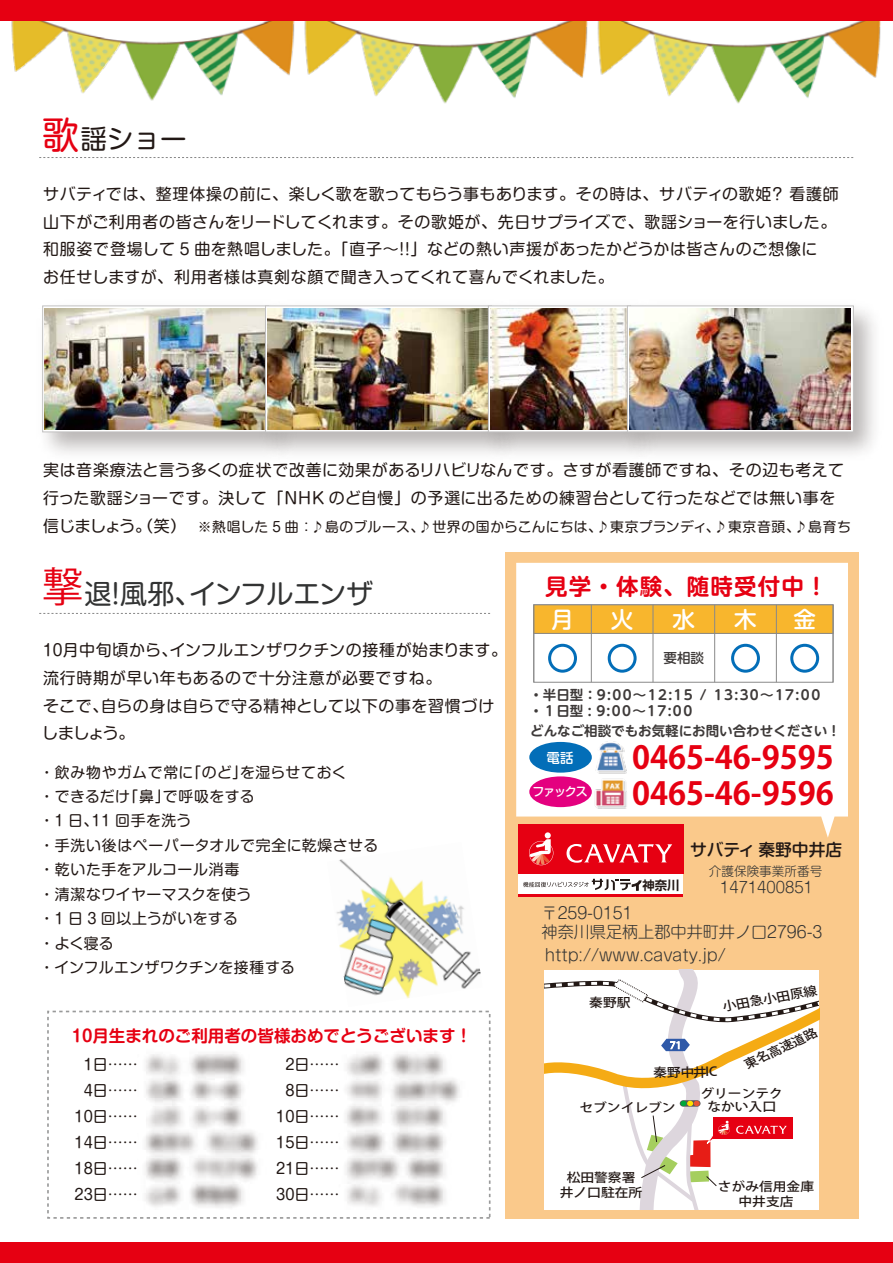
<style>
.page{position:relative;width:893px;height:1263px;background:#fff}
.page>*{position:absolute;margin:0;border:0;box-sizing:border-box;transform-origin:0 0}
.t1{font:700 31.5px "Koz Go Pro";color:#e60012}
.t2{font:27px "Shin M Go Pr 6";letter-spacing:-.03em;color:#323333}
.t3{font:26.55px "Shin M Go Pr 6";color:#221815}
.t4{font:700 22.5px "UD Shin M Go Pr 6 De";letter-spacing:.05em;color:#e60012}
.t5{font:500 22.5px "Shin M Go Pr 6";color:#fff}
.t6{font:500 16.8px "Shin M Go Pro";color:#221815}
.t7{font:700 16.5px "Shin M Go Pr 6 De";color:#e60012}
.t8{font:300 16.05px/19.4px "Shin M Go Pro";color:#323333}
.t9{font:15.9px/27.6px "Shin M Go Pr 6";letter-spacing:.03em;color:#221815}
.t10{font:300 15.15px "Shin M Go Pro";color:#323333}
.t11{font:15px "Shin M Go Pr 6";color:#221815}
.t12{font:14.85px/24.5px "Shin M Go Pr 6";letter-spacing:.03em;color:#221815}
.t13{font:13.8px "Shin M Go Pr 6";letter-spacing:.03em;color:#221815}
.t14{font:700 13.5px/16.2px "UD Shin M Go Pr 6 De";letter-spacing:.1em;color:#3e3a39}
.t15{font:700 13.5px "UD Shin M Go Pr 6 De";color:#3e3a39}
.t16{font:500 13.5px "UD Shin M Go Pr 6";color:#3e3a39}
.t17{font:500 13.5px "Shin M Go Pr 6";color:#fff}
.t18{font:300 12.6px "Shin M Go Pro";color:#323333}
.t19{font:500 12.3px/14.9px "Koz Go Pro";color:#221815;text-align:center;scale:1.11 1}
.t20{font:500 12.3px "Koz Go Pro";color:#221815;scale:1.1 1}
.t21{font:500 12.3px "Koz Go Pro";color:#221815;scale:1.07 1}
.t22{font:700 12.3px "UD Shin Go Pro De";color:#221815}
.t23{font:500 12px "Shin M Go Pr 6";letter-spacing:-.1em;color:#fff}
.s1{font-size:37.2px;color:#e60012}
.s2{font-size:15.9px}
.s3{font-family:"Koz Go Pr 6 N";font-size:41.25px;color:#e60012}
</style>
<div class="page">
<img style="left:336px;top:859px;width:145px;height:140px">
<svg style="left:42px;top:328px;width:210px;height:104px"></svg>
<img style="left:45px;top:328px;width:207px;height:101px">
<img style="left:252px;top:328px;width:223px;height:131px">
<svg style="left:265px;top:328px;width:210px;height:104px"></svg>
<img style="left:268px;top:328px;width:207px;height:101px">
<img style="left:475px;top:331px;width:139px;height:124px">
<svg style="left:488px;top:331px;width:126px;height:101px"></svg>
<img style="left:490px;top:331px;width:124px;height:98px">
<img style="left:614px;top:330px;width:260px;height:125px">
<svg style="left:627px;top:330px;width:227px;height:102px"></svg>
<img style="left:629px;top:330px;width:221px;height:99px">
<img style="left:0;top:20px;width:271px;height:308px">
<img style="left:626px;top:20px;width:267px;height:310px">
<img style="left:271px;top:20px;width:355px;height:311px">
<div style="left:0;top:1242px;width:893px;height:21px;background:#e60012"></div>
<div style="left:0;top:0;width:893px;height:20px;background:#e60012"></div>
<img style="left:505px;top:1029px;width:1px;height:126px">
<img style="left:150px;top:1129px;width:146px;height:90px">
<img style="left:351px;top:1129px;width:140px;height:4px">
<img style="left:94px;top:1133px;width:198px;height:86px">
<img style="left:296px;top:1133px;width:195px;height:86px">
<img style="left:94px;top:1010px;width:195px;height:119px">
<img style="left:299px;top:1010px;width:192px;height:119px">
<svg style="left:39px;top:157px;width:814px;height:1px"></svg>
<svg style="left:39px;top:613px;width:452px;height:1px"></svg>
<div style="left:506px;top:552px;width:353px;height:666px;background:#fac98b;border-radius:18px"></div>
<svg style="left:545px;top:970px;width:275px;height:239px;background:#f6ece5"></svg>
<svg style="left:516px;top:563px;width:332px;height:275px;background:#fcf9f6"></svg>
<img style="left:587px;top:734px;width:46px;height:45px">
<div style="left:529px;top:742px;width:63px;height:31px;background:#036eb8;border-radius:50%"></div>
<img style="left:589px;top:772px;width:44px;height:44px">
<div style="left:529px;top:776px;width:63px;height:31px;background:#e4007f;border-radius:50%"></div>
<div style="left:534px;top:605px;width:299px;height:28px;background:#f8b62d"></div>
<hr style="left:776px;top:605px;width:1px;height:77px;background:#898989">
<hr style="left:833px;top:605px;width:1px;height:77px;background:#898989">
<div style="left:534px;top:605px;width:299px;height:29px;border:1px solid #898989"></div>
<hr style="left:591px;top:605px;width:1px;height:77px;background:#898989">
<hr style="left:533px;top:605px;width:1px;height:77px;background:#898989">
<hr style="left:653px;top:605px;width:1px;height:77px;background:#898989">
<hr style="left:714px;top:605px;width:1px;height:77px;background:#898989">
<div style="left:790px;top:644px;width:29px;height:29px;border:3px solid #036eb8;border-radius:50%"></div>
<div style="left:731px;top:644px;width:29px;height:29px;border:3px solid #036eb8;border-radius:50%"></div>
<div style="left:548px;top:644px;width:29px;height:29px;border:3px solid #036eb8;border-radius:50%"></div>
<div style="left:608px;top:644px;width:29px;height:29px;border:3px solid #036eb8;border-radius:50%"></div>
<div style="left:518px;top:874px;width:165px;height:22px;background:#fff"></div>
<div style="left:518px;top:824px;width:165px;height:50px;background:#e60012"></div>
<hr style="left:518px;top:894px;width:165px;height:2px;background:#e60012">
<svg style="left:523px;top:879px;width:118px;height:11px"></svg>
<svg style="left:566px;top:844px;width:106px;height:19px"></svg>
<svg style="left:529px;top:832px;width:24px;height:33px"></svg>
<h3 class="t3" style="left:42px;top:118px;width:146px"><span class="s1">歌</span>謡ショー</h3>
<p class="t9" style="left:43px;top:179px;width:797px">サバティでは、整理体操の前に、楽しく歌を歌ってもらう事もあります。その時は、サバティの歌姫？ 看護師山下がご利用者の皆さんをリードしてくれます。その歌姫が、先日サプライズで、歌謡ショーを行いました。和服姿で登場して 5 曲を熱唱しました。「直子～！！」などの熱い声援があったかどうかは皆さんのご想像に<br>お任せしますが、利用者様は真剣な顔で聞き入ってくれて喜んでくれました。</p>
<p class="t9" style="left:43px;top:456px;width:802px">実は音楽療法と言う多くの症状で改善に効果があるリハビリなんです。さすが看護師ですね、その辺も考えて行った歌謡ショーです。決して「NHK のど自慢」の予選に出るための練習台として行ったなどでは無い事を</p>
<p class="t13" style="left:43px;top:515px;width:809px"><span class="s2">信じましょう。（笑）</span> ※熱唱した 5 曲：♪島のブルース、♪世界の国からこんにちは、♪東京プランディ、♪東京音頭、♪島育ち</p>
<h2 class="t2" style="left:42px;top:572px;width:333px"><span class="s3">撃</span>退！風邪、インフルエンザ</h2>
<p class="t9" style="left:42px;top:636px;width:466px">10月中旬頃から、インフルエンザワクチンの接種が始まります。流行時期が早い年もあるので十分注意が必要ですね。<br>そこで、自らの身は自らで守る精神として以下の事を習慣づけしましょう。</p>
<p class="t12" style="left:39px;top:759px;width:341px">・飲み物やガムで常に「のど」を湿らせておく<br>・できるだけ「鼻」で呼吸をする<br>・1 日、11 回手を洗う<br>・手洗い後はペーパータオルで完全に乾燥させる・乾いた手をアルコール消毒<br>・清潔なワイヤーマスクを使う<br>・1 日 3 回以上うがいをする<br>・よく寝る<br>・インフルエンザワクチンを接種する</p>
<p class="t7" style="left:72px;top:1022px;width:402px">10月生まれのご利用者の皆様おめでとうございます！</p>
<p class="t11" style="left:84px;top:1078px;width:56px">4日……</p>
<p class="t11" style="left:285px;top:1078px;width:56px">8日……</p>
<p class="t11" style="left:75px;top:1104px;width:65px">10日……</p>
<p class="t11" style="left:276px;top:1104px;width:65px">10日……</p>
<p class="t11" style="left:75px;top:1130px;width:65px">14日……</p>
<p class="t11" style="left:276px;top:1130px;width:65px">15日……</p>
<p class="t11" style="left:75px;top:1156px;width:65px">18日……</p>
<p class="t11" style="left:276px;top:1156px;width:65px">21日……</p>
<p class="t11" style="left:75px;top:1182px;width:65px">23日……</p>
<p class="t11" style="left:276px;top:1182px;width:65px">30日……</p>
<p class="t11" style="left:84px;top:1052px;width:56px">1日……</p>
<p class="t11" style="left:285px;top:1052px;width:56px">2日……</p>
<h3 class="t4" style="left:545px;top:567px;width:284px">見学・体験、随時受付中！</h3>
<h3 class="t5" style="left:551px;top:601px;width:24px">月</h3>
<h3 class="t5" style="left:611px;top:601px;width:24px">火</h3>
<h3 class="t5" style="left:673px;top:601px;width:24px">水</h3>
<h3 class="t5" style="left:734px;top:601px;width:24px">木</h3>
<h3 class="t5" style="left:793px;top:601px;width:24px">金</h3>
<p class="t16" style="left:663px;top:647px;width:42px">要相談</p>
<p class="t14" style="left:529px;top:686px;width:292px">・半日型：9:00～12:15 / 13:30～17:00・１日型 : 9:00～17:00</p>
<p class="t15" style="left:530px;top:719px;width:312px">どんなご相談でもお気軽にお問い合わせください！</p>
<p class="t17" style="left:547px;top:747px;width:28px">電話</p>
<h1 class="t1" style="left:632px;top:738px;width:203px">0465-46-9595</h1>
<p class="t23" style="left:532px;top:782px;width:57px">ファックス</p>
<h1 class="t1" style="left:632px;top:773px;width:203px">0465-46-9596</h1>
<p class="t22" style="left:643px;top:875px;width:39px">神奈川</p>
<p class="t6" style="left:690px;top:836px;width:153px">サバティ 秦野中井店</p>
<p class="t10" style="left:720px;top:875px;width:94px">1471400851</p>
<p class="t18" style="left:709px;top:861px;width:115px">介護保険事業所番号</p>
<p class="t8" style="left:542px;top:901px;width:282px">〒259-0151<br>神奈川県足柄上郡中井町井ノ口2796-3</p>
<p class="t8" style="left:545px;top:943px;width:182px">http://www.cavaty.jp/</p>
<p class="t20" style="left:722px;top:999px;width:88px;rotate:-10deg">小田急小田原線</p>
<p class="t21" style="left:742px;top:1057px;width:75px;rotate:-25deg">東名高速道路</p>
<p class="t19" style="left:589px;top:995px;width:39px">秦野駅</p>
<p class="t19" style="left:653px;top:1066px;width:59px;rotate:-1deg">秦野中井IC</p>
<p class="t19" style="left:700px;top:1088px;width:76px;line-height:12.3px">グリーンテクなかい入口</p>
<p class="t19" style="left:579px;top:1101px;width:88px">セブンイレブン</p>
<p class="t19" style="left:560px;top:1171px;width:76px">松田警察署井ノ口駐在所</p>
<p class="t19" style="left:718px;top:1179px;width:88px">さがみ信用金庫中井支店</p>
</div>
